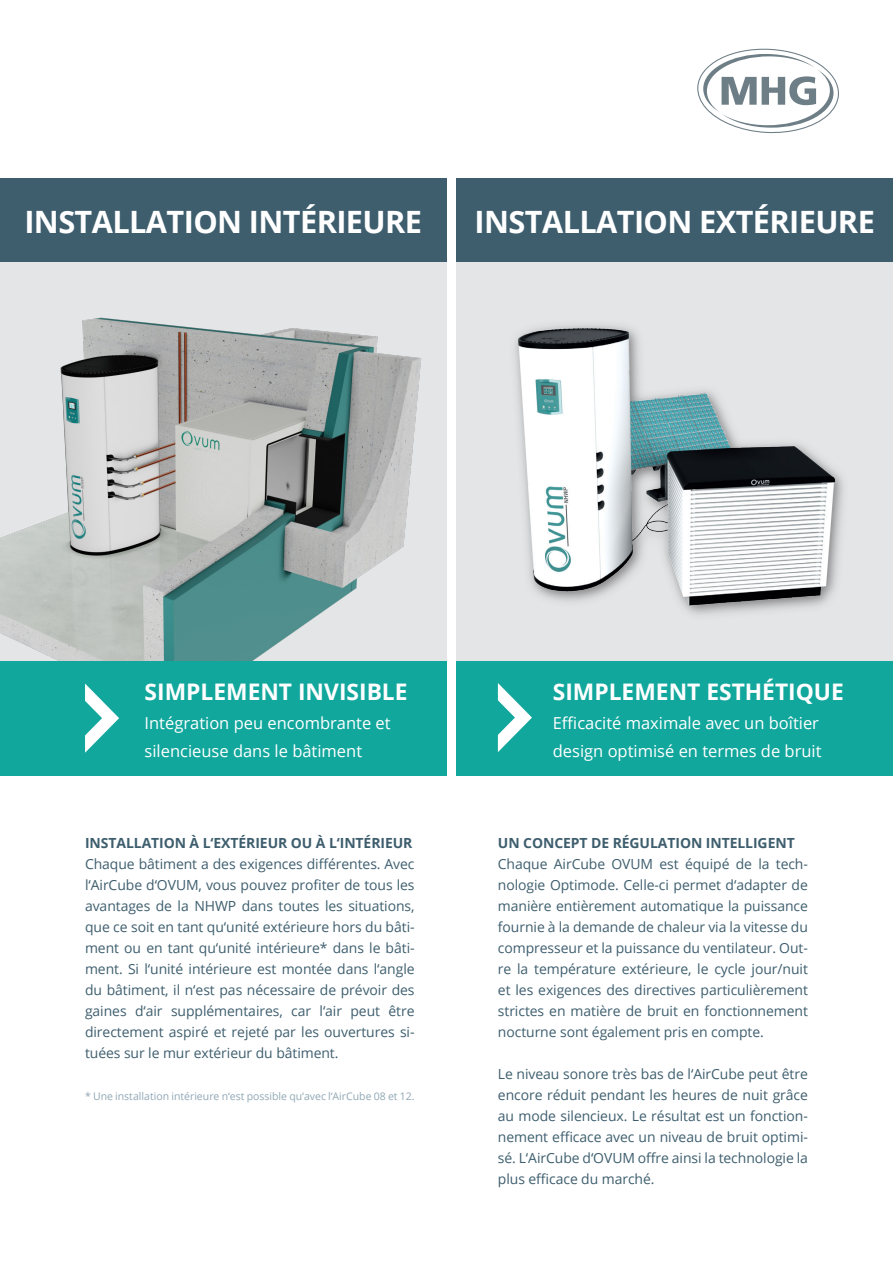
<style>
.page{position:relative;width:893px;height:1263px;background:#fff}
.page>*{position:absolute;margin:0;border:0;box-sizing:border-box;transform-origin:0 0}
.t1{font:700 30.75px "Open Sans";letter-spacing:-.02em;color:#fff}
.t2{font:700 22.8px "Open Sans";color:#fff}
.t3{font:16.5px "Open Sans";color:#fff}
.Fließtext{font:13.95px/21px "Open Sans";letter-spacing:-.005em;color:#3e5e6e;text-align:justify}
.Fließtext-2{font:700 13.95px "Open Sans";letter-spacing:-.005em;color:#3e5e6e}
.Fließtext-3{font:10.5px "Open Sans";color:#90a7b4}
</style>
<div class="page">
<svg style="left:697px;top:49px;width:142px;height:84px"></svg>
<div style="left:0;top:261px;width:446px;height:400px;background:#e3e5e7"></div>
<img style="left:0;top:317px;width:422px;height:344px">
<div style="left:456px;top:261px;width:437px;height:400px;background:#e3e5e7"></div>
<div style="left:0;top:661px;width:446px;height:114px;background:#12a79d"></div>
<svg style="left:85px;top:683px;width:34px;height:70px"></svg>
<div style="left:456px;top:661px;width:437px;height:114px;background:#12a79d"></div>
<svg style="left:498px;top:683px;width:34px;height:69px"></svg>
<div style="left:0;top:178px;width:446px;height:83px;background:#3e5e6e"></div>
<div style="left:456px;top:178px;width:437px;height:83px;background:#3e5e6e"></div>
<img style="left:515px;top:325px;width:329px;height:290px">
<p class="t1" style="left:24px;top:200px;width:399px">INSTALLATION INTÉRIEURE</p>
<p class="t1" style="left:475px;top:200px;width:402px">INSTALLATION EXTÉRIEURE</p>
<p class="t2" style="left:145px;top:676px;width:265px">SIMPLEMENT INVISIBLE</p>
<p class="t3" style="left:145px;top:711px;width:248px">Intégration peu encombrante et</p>
<p class="t3" style="left:145px;top:739px;width:219px">silencieuse dans le bâtiment</p>
<p class="Fließtext-2" style="left:85px;top:833px;width:329px">INSTALLATION À L‘EXTÉRIEUR OU À L‘INTÉRIEUR</p>
<p class="Fließtext" style="left:85px;top:853px;width:331px">Chaque bâtiment a des exigences différentes. Avec l‘AirCube d‘OVUM, vous pouvez profiter de tous les avantages de la NHWP dans toutes les situations, que ce soit en tant qu‘unité extérieure hors du bâti&shy;ment ou en tant qu‘unité intérieure* dans le bâti&shy;ment. Si l‘unité intérieure est montée dans l‘angle du bâtiment, il n‘est pas nécessaire de prévoir des gaines d‘air supplémentaires, car l‘air peut être directement aspiré et rejeté par les ouvertures si&shy;tuées sur le mur extérieur du bâtiment.</p>
<p class="Fließtext-3" style="left:85px;top:1089px;width:331px">* Une installation intérieure n‘est possible qu‘avec l‘AirCube 08 et 12.</p>
<p class="t2" style="left:553px;top:676px;width:293px">SIMPLEMENT ESTHÉTIQUE</p>
<p class="t3" style="left:553px;top:711px;width:268px">Efficacité maximale avec un boîtier</p>
<p class="t3" style="left:553px;top:739px;width:270px">design optimisé en termes de bruit</p>
<p class="Fließtext-2" style="left:498px;top:833px;width:298px">UN CONCEPT DE RÉGULATION INTELLIGENT</p>
<p class="Fließtext" style="left:498px;top:853px;width:312px">Chaque AirCube OVUM est équipé de la tech&shy;nologie Optimode. Celle-ci permet d‘adapter de manière entièrement automatique la puissance fournie à la demande de chaleur via la vitesse du compresseur et la puissance du ventilateur. Out&shy;re la température extérieure, le cycle jour/nuit et les exigences des directives particulièrement strictes en matière de bruit en fonctionnement nocturne sont également pris en compte.</p>
<p class="Fließtext" style="left:498px;top:1063px;width:312px">Le niveau sonore très bas de l‘AirCube peut être encore réduit pendant les heures de nuit grâce au mode silencieux. Le résultat est un fonction&shy;nement efficace avec un niveau de bruit optimi&shy;sé. L‘AirCube d‘OVUM offre ainsi la technologie la plus efficace du marché.</p>
</div>
